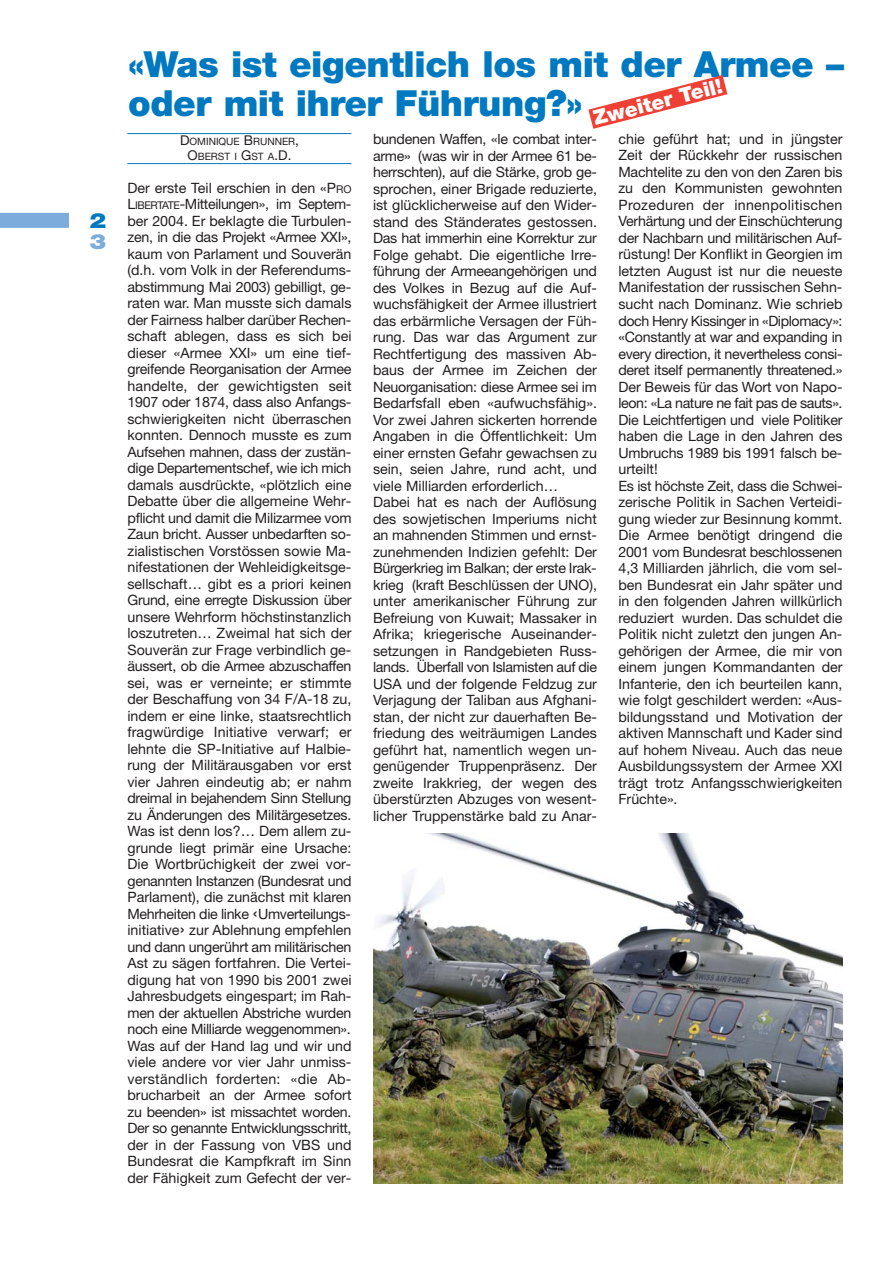
<style>
.page{position:relative;width:893px;height:1263px;background:#fff}
.page>*{position:absolute;margin:0;border:0;box-sizing:border-box;transform-origin:0 0}
.t1{font:900 36px/39px "Helvetica Neue";letter-spacing:-.015em;color:#0079c1}
.t2{font:900 21px "Helvetica Neue";color:#0079c1;scale:1.2 1}
.t3{font:900 21px "Helvetica Neue";color:#7bacdc;scale:1.2 1}
.t4{font:900 20.4px "Helvetica Neue";color:#fff}
.t5{font:14.25px/16.5px "Helvetica Neue";color:#231f20}
.t6{font:10.2px/15px "Helvetica Neue";color:#231f20;text-align:center}
.s1{font-size:13.5px}
.s2{font-size:10.65px}
.s3{font-family:"Helvetica";font-size:18px}
</style>
<div class="page">
<div style="left:0;top:213px;width:69px;height:15px;background:#7bacdc"></div>
<hr style="left:127px;top:133px;width:224px;height:1px;background:#0079c1">
<hr style="left:127px;top:163px;width:224px;height:1px;background:#0079c1">
<svg style="left:588px;top:75px;width:139px;height:54px"></svg>
<img style="left:373px;top:834px;width:469px;height:349px">
<h2 class="t2" style="left:89px;top:213px;width:16px">2</h2>
<h2 class="t3" style="left:89px;top:234px;width:16px">3</h2>
<h1 class="t1" style="left:128px;top:48px;width:717px">«Was ist eigentlich los mit der Armee – oder mit ihrer Führung?»</h1>
<p class="t6" style="left:180px;top:135px;width:120px"><span class="s1">D</span>OMINIQUE <span class="s1">B</span>RUNNER<span class="s1">,<br>O</span>BERST I <span class="s1">G</span>ST A<span class="s1">.D.</span></p>
<p class="t5" style="left:127px;top:181px;width:225px;text-align:justify">Der erste Teil erschien in den «P<span class="s2">RO </span>L<span class="s2">IBERTATE</span>-Mitteilungen», im Septem&shy;ber 2004. Er beklagte die Turbulen&shy;zen, in die das Projekt «Armee XXI», kaum von Parlament und Souverän (d.h. vom Volk in der Referendums&shy;abstimmung Mai 2003) gebilligt, ge&shy;raten war. Man musste sich damals der Fairness halber darüber Rechen&shy;schaft ablegen, dass es sich bei dieser «Armee XXI» um eine tief&shy;greifende Reorganisation der Armee handelte, der gewichtigsten seit 1907 oder 1874, dass also Anfangs&shy;schwierigkeiten nicht überraschen konnten. Dennoch musste es zum Aufsehen mahnen, dass der zustän&shy;dige Departementschef, wie ich mich damals ausdrückte, «plötzlich eine Debatte über die allgemeine Wehr&shy;pflicht und damit die Milizarmee vom Zaun bricht. Ausser unbedarften so&shy;zialistischen Vorstössen sowie Ma&shy;nifestationen der Wehleidigkeitsge&shy;sellschaft… gibt es a priori keinen Grund, eine erregte Diskussion über unsere Wehrform höchstinstanzlich loszutreten… Zweimal hat sich der Souverän zur Frage verbindlich ge&shy;äussert, ob die Armee abzuschaffen sei, was er verneinte; er stimmte der Beschaffung von 34 F/A-18 zu, indem er eine linke, staatsrechtlich fragwürdige Initiative verwarf; er lehnte die SP-Initiative auf Halbie&shy;rung der Militärausgaben vor erst vier Jahren eindeutig ab; er nahm dreimal in bejahendem Sinn Stellung zu Änderungen des Militärgesetzes.<br>Was ist denn los?… Dem allem zu&shy;grunde liegt primär eine Ursache:<br>Die Wortbrüchigkeit der zwei vor&shy;genannten Instanzen (Bundesrat und Parlament), die zunächst mit klaren Mehrheiten die linke <span class="s3">‹</span>Umverteilungs&shy;initiative<span class="s3">›</span> zur Ablehnung empfehlen und dann ungerührt am militärischen Ast zu sägen fortfahren. Die Vertei&shy;digung hat von 1990 bis 2001 zwei Jahresbudgets eingespart; im Rah&shy;men der aktuellen Abstriche wurden noch eine Milliarde weggenommen».<br>Was auf der Hand lag und wir und viele andere vor vier Jahr unmiss&shy;verständlich forderten: «die Ab&shy;brucharbeit an der Armee sofort zu beenden» ist missachtet worden.<br>Der so genannte Entwicklungsschritt, der in der Fassung von VBS und Bundesrat die Kampfkraft im Sinn der Fähigkeit zum Gefecht der ver-</p>
<h3 class="t4" style="left:592px;top:111px;width:134px;rotate:-14deg">Zweiter Teil!</h3>
<p class="t5" style="left:373px;top:132px;width:225px">bundenen Waffen, «le combat inter&shy;arme» (was wir in der Armee 61 be&shy;herrschten), auf die Stärke, grob ge&shy;sprochen, einer Brigade reduzierte, ist glücklicherweise auf den Wider&shy;stand des Ständerates gestossen.<br>Das hat immerhin eine Korrektur zur Folge gehabt. Die eigentliche Irre&shy;führung der Armeeangehörigen und des Volkes in Bezug auf die Auf&shy;wuchsfähigkeit der Armee illustriert das erbärmliche Versagen der Füh&shy;rung. Das war das Argument zur Rechtfertigung des massiven Ab&shy;baus der Armee im Zeichen der Neuorganisation: diese Armee sei im Bedarfsfall eben «aufwuchsfähig».<br>Vor zwei Jahren sickerten horrende Angaben in die Öffentlichkeit: Um einer ernsten Gefahr gewachsen zu sein, seien Jahre, rund acht, und viele Milliarden erforderlich… Dabei hat es nach der Auflösung des sowjetischen Imperiums nicht an mahnenden Stimmen und ernst&shy;zunehmenden Indizien gefehlt: Der Bürgerkrieg im Balkan; der erste Irak&shy;krieg (kraft Beschlüssen der UNO), unter amerikanischer Führung zur Befreiung von Kuwait; Massaker in Afrika; kriegerische Auseinander&shy;setzungen in Randgebieten Russ&shy;lands. Überfall von Islamisten auf die USA und der folgende Feldzug zur Verjagung der Taliban aus Afghani&shy;stan, der nicht zur dauerhaften Be&shy;friedung des weiträumigen Landes geführt hat, namentlich wegen un&shy;genügender Truppenpräsenz. Der zweite Irakkrieg, der wegen des überstürzten Abzuges von wesent&shy;licher Truppenstärke bald zu Anar-</p>
<p class="t5" style="left:618px;top:132px;width:225px">chie geführt hat; und in jüngster Zeit der Rückkehr der russischen Machtelite zu den von den Zaren bis zu den Kommunisten gewohnten Prozeduren der innenpolitischen Verhärtung und der Einschüchterung der Nachbarn und militärischen Auf&shy;rüstung! Der Konflikt in Georgien im letzten August ist nur die neueste Manifestation der russischen Sehn&shy;sucht nach Dominanz. Wie schrieb doch Henry Kissinger in «Diplomacy»: «Constantly at war and expanding in every direction, it nevertheless consi&shy;deret itself permanently threatened.» Der Beweis für das Wort von Napo&shy;leon: «La nature ne fait pas de sauts».<br>Die Leichtfertigen und viele Politiker haben die Lage in den Jahren des Umbruchs 1989 bis 1991 falsch be&shy;urteilt!<br>Es ist höchste Zeit, dass die Schwei&shy;zerische Politik in Sachen Verteidi&shy;gung wieder zur Besinnung kommt.<br>Die Armee benötigt dringend die 2001 vom Bundesrat beschlossenen 4,3 Milliarden jährlich, die vom sel&shy;ben Bundesrat ein Jahr später und in den folgenden Jahren willkürlich reduziert wurden. Das schuldet die Politik nicht zuletzt den jungen An&shy;gehörigen der Armee, die mir von einem jungen Kommandanten der Infanterie, den ich beurteilen kann, wie folgt geschildert werden: «Aus&shy;bildungsstand und Motivation der aktiven Mannschaft und Kader sind auf hohem Niveau. Auch das neue Ausbildungssystem der Armee XXI trägt trotz Anfangsschwierigkeiten Früchte».</p>
</div>
